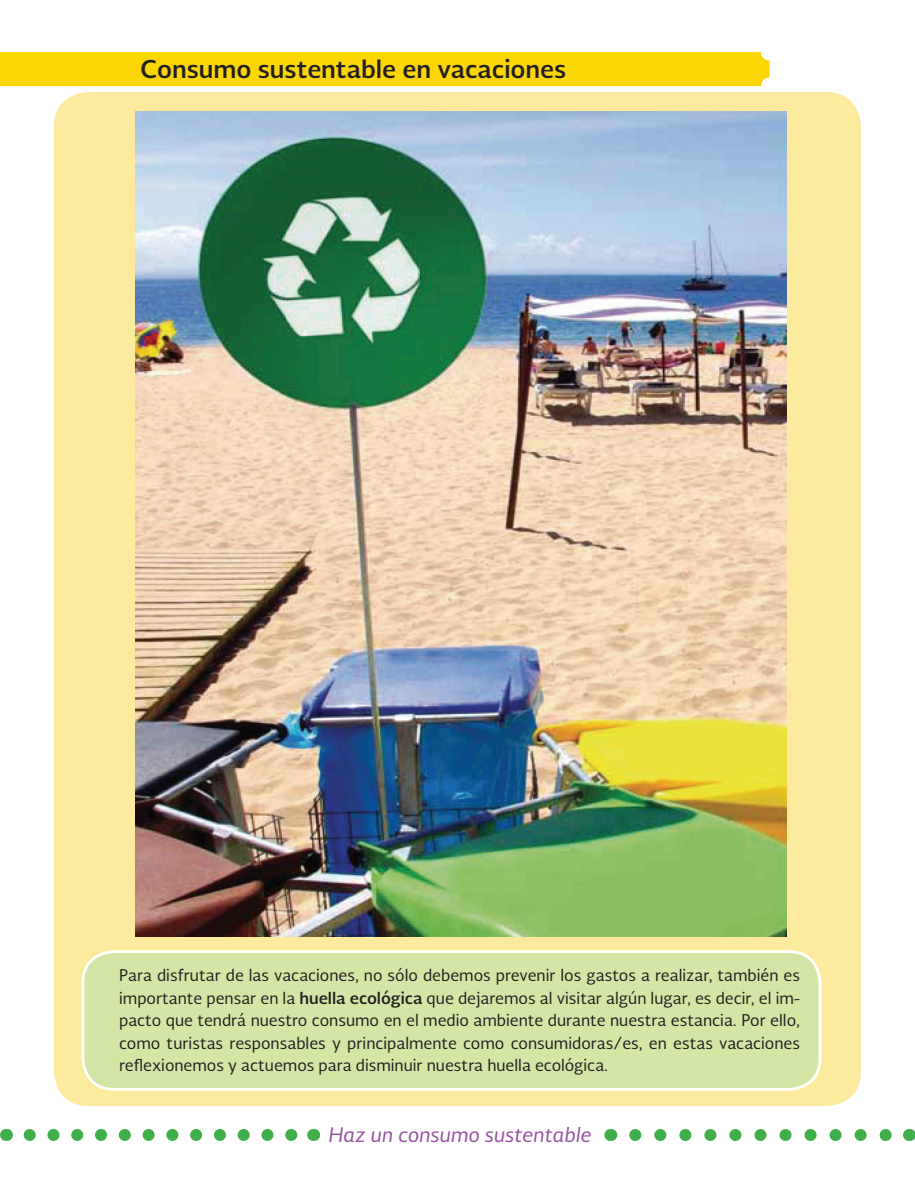
<style>
.page{position:relative;width:915px;height:1191px;background:#fff}
.page>*{position:absolute;margin:0;border:0;box-sizing:border-box;transform-origin:0 0}
.t1{font:700 24px "Soberana Sans";color:#231f20}
.t2{font:italic 19.5px "Soberana Sans";color:#9653a1}
.t3{font:15.75px/22.5px "Soberana Sans";color:#231f20;text-align:justify}
.s1{font-weight:700}
</style>
<div class="page">
<div style="left:54px;top:92px;width:806px;height:1014px;background:#fceb9e;border-radius:34px"></div>
<div style="left:83px;top:951px;width:736px;height:138px;background:#d4e6a6;border-radius:31px"></div>
<div style="left:81px;top:950px;width:740px;height:140px;border:3px solid #fff;border-radius:31px"></div>
<img style="left:135px;top:112px;width:651px;height:824px">
<div style="left:0;top:52px;width:769px;height:34px;background:#fcd604"></div>
<svg style="left:635px;top:1129px;width:257px;height:12px"></svg>
<svg style="left:610px;top:1129px;width:1px;height:12px"></svg>
<svg style="left:908px;top:1129px;width:1px;height:12px"></svg>
<svg style="left:30px;top:1129px;width:268px;height:12px"></svg>
<svg style="left:6px;top:1129px;width:1px;height:12px"></svg>
<svg style="left:313px;top:1129px;width:1px;height:12px"></svg>
<h1 class="t1" style="left:140px;top:53px;width:427px">Consumo sustentable en vacaciones</h1>
<p class="t3" style="left:119px;top:963px;width:682px">Para disfrutar de las vacaciones, no sólo debemos prevenir los gastos a realizar, también es importante pensar en la <span class="s1">huella ecológica</span> que dejaremos al visitar algún lugar, es decir, el im&shy;pacto que tendrá nuestro consumo en el medio ambiente durante nuestra estancia. Por ello, como turistas responsables y principalmente como consumidoras/es, en estas vacaciones reflexionemos y actuemos para disminuir nuestra huella ecológica.</p>
<p class="t2" style="left:328px;top:1122px;width:264px">Haz un consumo sustentable</p>
</div>
